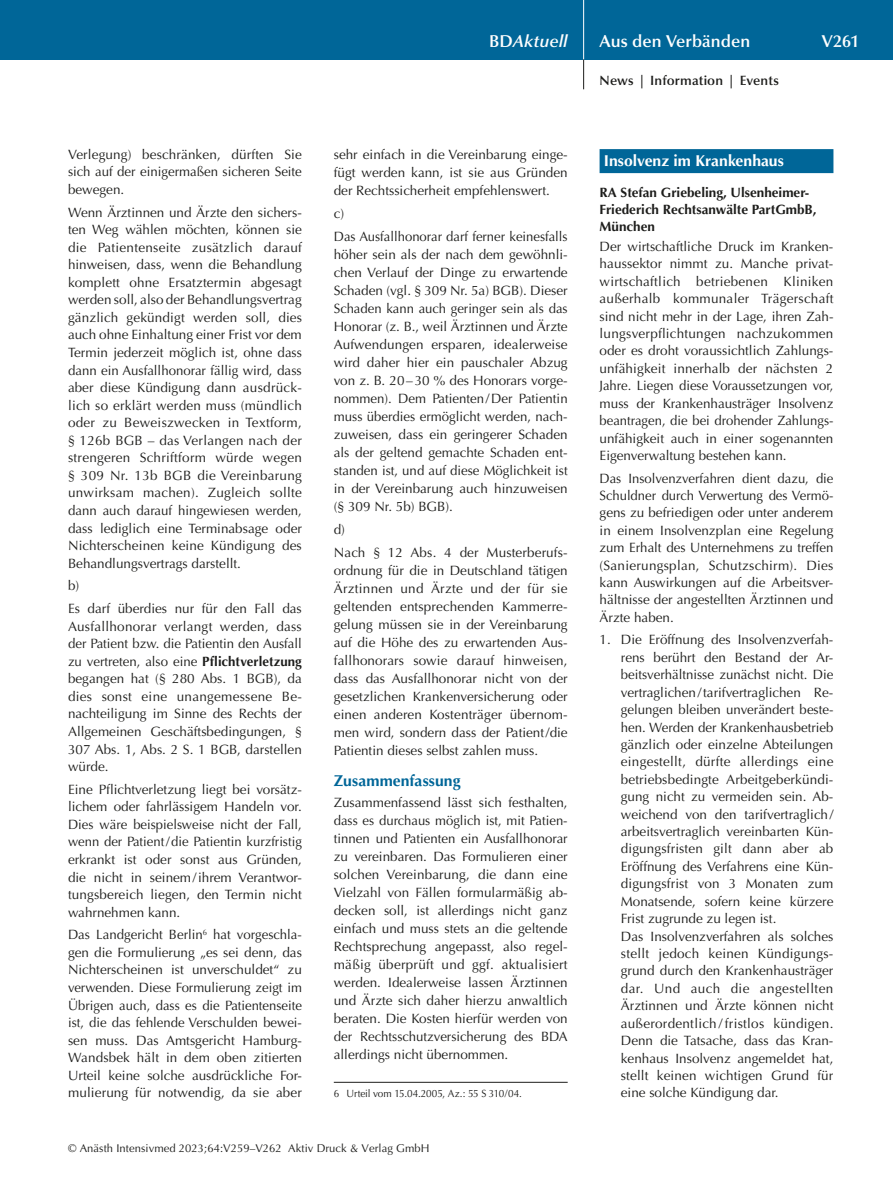
<style>
.page{position:relative;width:893px;height:1191px;background:#fff}
.page>*{position:absolute;margin:0;border:0;box-sizing:border-box;transform-origin:0 0}
.t1{font:600 17.25px "Optima";color:#fff}
.t2{font:italic 600 17.25px "Optima";letter-spacing:.005em;color:#fff}
.t3{font:700 15.75px "Optima";color:#fff}
.t4{font:700 15.75px "Optima";letter-spacing:.005em;color:#006698}
.t5{font:13.5px/17.5px "Optima";color:#1d1d1b;text-align:justify}
.t6{font:700 13.5px/17.4px "Optima";color:#1d1d1b}
.t7{font:600 13.5px "Optima";letter-spacing:.01em;color:#1d1d1b}
.t8{font:11.25px "Optima";letter-spacing:.005em;color:#1d1d1b}
.t9{font:10.5px "Optima";letter-spacing:-.01em;color:#1d1d1b;scale:.95 1}
.s1{font-weight:700}
.s2{font-style:normal}
</style>
<div class="page">
<div style="left:0;top:0;width:893px;height:60px;background:#006698"></div>
<hr style="left:583px;top:0;width:1px;height:60px;background:#fff">
<svg style="left:583px;top:60px;width:1px;height:29px"></svg>
<div style="left:600px;top:149px;width:233px;height:24px;background:#006698"></div>
<hr style="left:334px;top:1082px;width:234px;height:1px;background:#1d1d1b">
<p class="t5" style="left:68px;top:146px;width:235px">Verlegung) beschränken, dürften Sie sich auf der einigermaßen sicheren Seite bewegen.</p>
<p class="t5" style="left:68px;top:203px;width:235px">Wenn Ärztinnen und Ärzte den sichers&shy;ten Weg wählen möchten, können sie die Patientenseite zusätzlich darauf hinweisen, dass, wenn die Behandlung komplett ohne Ersatztermin abgesagt werden soll, also der Behandlungsvertrag gänzlich gekündigt werden soll, dies auch ohne Einhaltung einer Frist vor dem Termin jederzeit möglich ist, ohne dass dann ein Ausfallhonorar fällig wird, dass aber diese Kündigung dann ausdrück&shy;lich so erklärt werden muss (mündlich oder zu Beweiszwecken in Textform, § 126b BGB – das Verlangen nach der strengeren Schriftform würde wegen § 309 Nr. 13b BGB die Vereinbarung unwirksam machen). Zugleich sollte dann auch darauf hingewiesen werden, dass lediglich eine Terminabsage oder Nichterscheinen keine Kündigung des Behandlungsvertrags darstellt.</p>
<p class="t5" style="left:68px;top:574px;width:235px;line-height:22.6px">b)<br>Es darf überdies nur für den Fall das</p>
<p class="t5" style="left:68px;top:617px;width:235px">Ausfallhonorar verlangt werden, dass der Patient bzw. die Patientin den Ausfall zu vertreten, also eine <span class="s1">Pflichtverletzung </span>begangen hat (§ 280 Abs. 1 BGB), da dies sonst eine unangemessene Be&shy;nachteiligung im Sinne des Rechts der Allgemeinen Geschäftsbedingungen, § 307 Abs. 1, Abs. 2 S. 1 BGB, darstellen würde.</p>
<p class="t5" style="left:68px;top:780px;width:235px">Eine Pflichtverletzung liegt bei vorsätz&shy;lichem oder fahrlässigem Handeln vor.<br>Dies wäre beispielsweise nicht der Fall, wenn der Patient/die Patientin kurzfristig erkrankt ist oder sonst aus Gründen, die nicht in seinem/ihrem Verantwor&shy;tungsbereich liegen, den Termin nicht wahrnehmen kann.</p>
<p class="t5" style="left:68px;top:926px;width:235px">Das Landgericht Berlin<sup>6</sup> hat vorgeschla&shy;gen die Formulierung „es sei denn, das Nichterscheinen ist unverschuldet“ zu verwenden. Diese Formulierung zeigt im Übrigen auch, dass es die Patientenseite ist, die das fehlende Verschulden bewei&shy;sen muss. Das Amtsgericht Hamburg-Wandsbek hält in dem oben zitierten Urteil keine solche ausdrückliche For&shy;mulierung für notwendig, da sie aber</p>
<p class="t2" style="left:489px;top:31px;width:80px"><span class="s2">BD</span>Aktuell</p>
<p class="t1" style="left:600px;top:31px;width:152px">Aus den Verbänden</p>
<p class="t1" style="left:822px;top:31px;width:39px">V261</p>
<p class="t7" style="left:600px;top:73px;width:181px">News | Information | Events</p>
<p class="t5" style="left:334px;top:145px;width:235px;line-height:18px">sehr einfach in die Vereinbarung einge&shy;fügt werden kann, ist sie aus Gründen der Rechtssicherheit empfehlenswert.</p>
<p class="t5" style="left:334px;top:202px;width:235px;line-height:23.1px">c)<br>Das Ausfallhonorar darf ferner keinesfalls</p>
<p class="t5" style="left:334px;top:245px;width:235px;line-height:18px">höher sein als der nach dem gewöhnli&shy;chen Verlauf der Dinge zu erwartende Schaden (vgl. § 309 Nr. 5a) BGB). Dieser Schaden kann auch geringer sein als das Honorar (z. B., weil Ärztinnen und Ärzte Aufwendungen ersparen, idealerweise wird daher hier ein pauschaler Abzug von z. B. 20–30 % des Honorars vorge&shy;nommen). Dem Patienten/Der Patientin muss überdies ermöglicht werden, nach&shy;zuweisen, dass ein geringerer Schaden als der geltend gemachte Schaden ent&shy;standen ist, und auf diese Möglichkeit ist in der Vereinbarung auch hinzuweisen (§ 309 Nr. 5b) BGB).</p>
<p class="t5" style="left:334px;top:518px;width:235px;line-height:23.1px">d)<br>Nach § 12 Abs. 4 der Musterberufs-</p>
<p class="t5" style="left:334px;top:562px;width:235px;line-height:18px">ordnung für die in Deutschland tätigen Ärztinnen und Ärzte und der für sie geltenden entsprechenden Kammerre&shy;gelung müssen sie in der Vereinbarung auf die Höhe des zu erwartenden Aus&shy;fallhonorars sowie darauf hinweisen, dass das Ausfallhonorar nicht von der gesetzlichen Krankenversicherung oder einen anderen Kostenträger übernom&shy;men wird, sondern dass der Patient/die Patientin dieses selbst zahlen muss.</p>
<p class="t4" style="left:334px;top:771px;width:128px">Zusammenfassung</p>
<p class="t5" style="left:334px;top:793px;width:235px;line-height:18px">Zusammenfassend lässt sich festhalten, dass es durchaus möglich ist, mit Patien&shy;tinnen und Patienten ein Ausfallhonorar zu vereinbaren. Das Formulieren einer solchen Vereinbarung, die dann eine Vielzahl von Fällen formularmäßig ab&shy;decken soll, ist allerdings nicht ganz einfach und muss stets an die geltende Rechtsprechung angepasst, also regel&shy;mäßig überprüft und ggf. aktualisiert werden. Idealerweise lassen Ärztinnen und Ärzte sich daher hierzu anwaltlich beraten. Die Kosten hierfür werden von der Rechtsschutzversicherung des BDA allerdings nicht übernommen.</p>
<p class="t3" style="left:604px;top:152px;width:182px">Insolvenz im Krankenhaus</p>
<p class="t6" style="left:600px;top:183px;width:219px">RA Stefan Griebeling, Ulsenheimer-<br>Friederich Rechtsanwälte PartGmbB,<br>München</p>
<p class="t5" style="left:600px;top:238px;width:235px">Der wirtschaftliche Druck im Kranken&shy;haussektor nimmt zu. Manche privat&shy;wirtschaftlich betriebenen Kliniken außerhalb kommunaler Trägerschaft sind nicht mehr in der Lage, ihren Zah&shy;lungsverpflichtungen nachzukommen oder es droht voraussichtlich Zahlungs&shy;unfähigkeit innerhalb der nächsten 2<br>Jahre. Liegen diese Voraussetzungen vor, muss der Krankenhausträger Insolvenz beantragen, die bei drohender Zahlungs&shy;unfähigkeit auch in einer sogenannten Eigenverwaltung bestehen kann.</p>
<p class="t5" style="left:600px;top:469px;width:235px">Das Insolvenzverfahren dient dazu, die Schuldner durch Verwertung des Vermö&shy;gens zu befriedigen oder unter anderem in einem Insolvenzplan eine Regelung zum Erhalt des Unternehmens zu treffen (Sanierungsplan, Schutzschirm). Dies kann Auswirkungen auf die Arbeitsver&shy;hältnisse der angestellten Ärztinnen und Ärzte haben.</p>
<p class="t5" style="left:621px;top:631px;width:214px;text-align:left;text-indent:-21px">1. Die Eröffnung des Insolvenzverfah&shy;rens berührt den Bestand der Ar&shy;beitsverhältnisse zunächst nicht. Die vertraglichen/tarifvertraglichen Re&shy;gelungen bleiben unverändert beste&shy;hen. Werden der Krankenhausbetrieb gänzlich oder einzelne Abteilungen eingestellt, dürfte allerdings eine betriebsbedingte Arbeitgeberkündi&shy;gung nicht zu vermeiden sein. Ab&shy;weichend von den tarifvertraglich/ arbeitsvertraglich vereinbarten Kün&shy;digungsfristen gilt dann aber ab Eröffnung des Verfahrens eine Kün&shy;digungsfrist von 3 Monaten zum Monatsende, sofern keine kürzere Frist zugrunde zu legen ist.<br>Das Insolvenzverfahren als solches stellt jedoch keinen Kündigungs&shy;grund durch den Krankenhausträger dar. Und auch die angestellten Ärztinnen und Ärzte können nicht außerordentlich / fristlos kündigen.<br>Denn die Tatsache, dass das Kran&shy;kenhaus Insolvenz angemeldet hat, stellt keinen wichtigen Grund für</p>
<p class="t9" style="left:334px;top:1087px;width:199px">6 Urteil vom 15.04.2005, Az.: 55 S 310/04.</p>
<p class="t5" style="left:621px;top:1084px;width:159px">eine solche Kündigung dar.</p>
<p class="t8" style="left:68px;top:1142px;width:363px">© Anästh Intensivmed 2023;64:V259–V262 Aktiv Druck &amp; Verlag GmbH</p>
</div>
